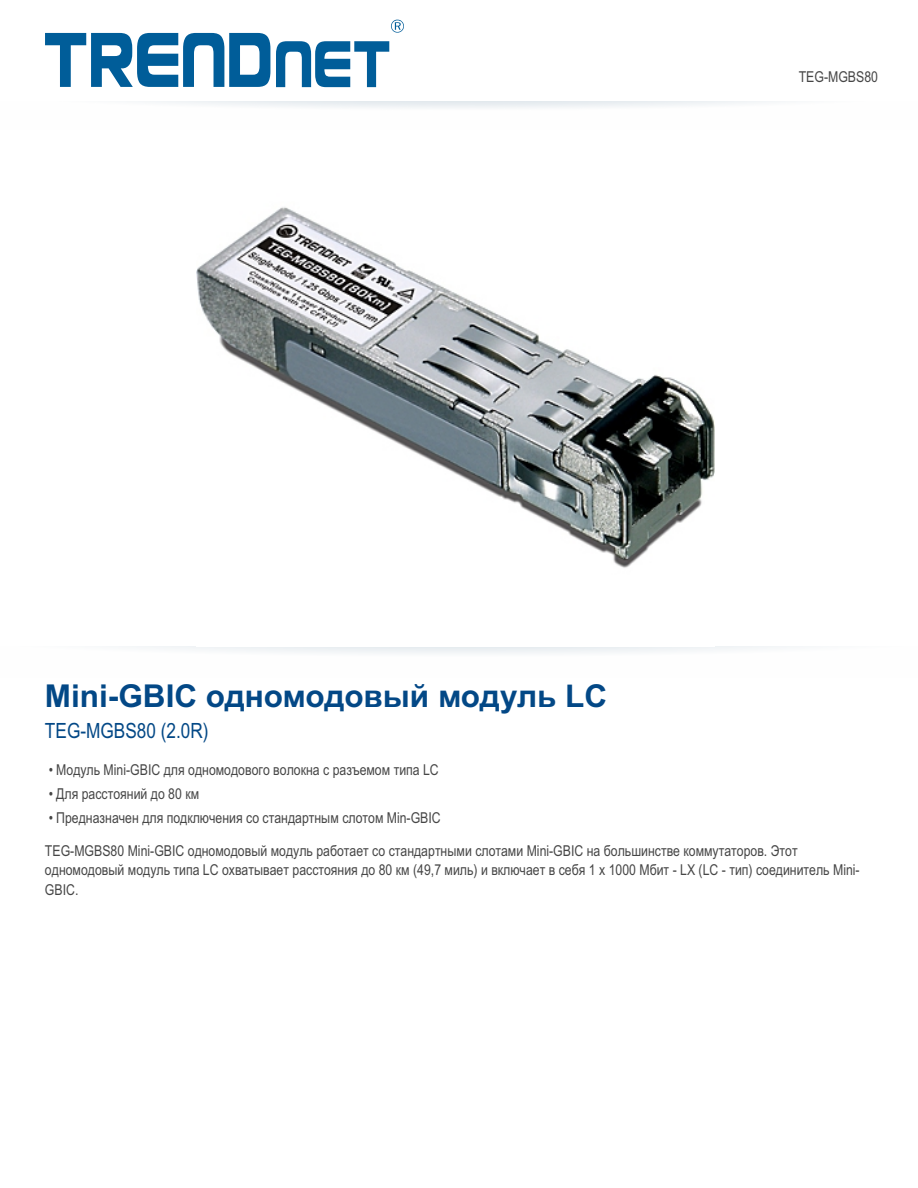
<style>
.page{position:relative;width:918px;height:1188px;background:#fff}
.page>*{position:absolute;margin:0;border:0;box-sizing:border-box;transform-origin:0 0}
.t1{font:700 31.5px "Arial";color:#034886}
.t2{font:21px "Arial Narrow";color:#034886}
.t3{font:15px/19.5px "Arial Narrow";color:#464646}
</style>
<div class="page">
<img style="left:197px;top:207px;width:517px;height:361px">
<svg style="left:45px;top:33px;width:225px;height:54px"></svg>
<svg style="left:276px;top:41px;width:113px;height:46px"></svg>
<svg style="left:391px;top:20px;width:13px;height:13px"></svg>
<svg style="left:149px;top:101px;width:626px;height:7px"></svg>
<p class="t3" style="left:799px;top:68px;width:81px">TEG-MGBS80</p>
<h1 class="t1" style="left:45px;top:684px;width:564px">Mini-GBIC одномодовый модуль LC</h1>
<h2 class="t2" style="left:45px;top:722px;width:165px">TEG-MGBS80 (2.0R)</h2>
<p class="t3" style="left:49px;top:761px;width:391px">• Модуль Mini-GBIC для одномодового волокна с разъемом типа LC</p>
<p class="t3" style="left:49px;top:785px;width:152px">• Для расстояний до 80 км</p>
<p class="t3" style="left:49px;top:809px;width:393px">• Предназначен для подключения со стандартным слотом Min-GBIC</p>
<p class="t3" style="left:45px;top:842px;width:816px">TEG-MGBS80 Mini-GBIC одномодовый модуль работает со стандартными слотами Mini-GBIC на большинстве коммутаторов. Этот одномодовый модуль типа LC охватывает расстояния до 80 км (49,7 миль) и включает в себя 1 х 1000 Мбит - LX (LC - тип) соединитель Mini-<br>GBIC.</p>
</div>
